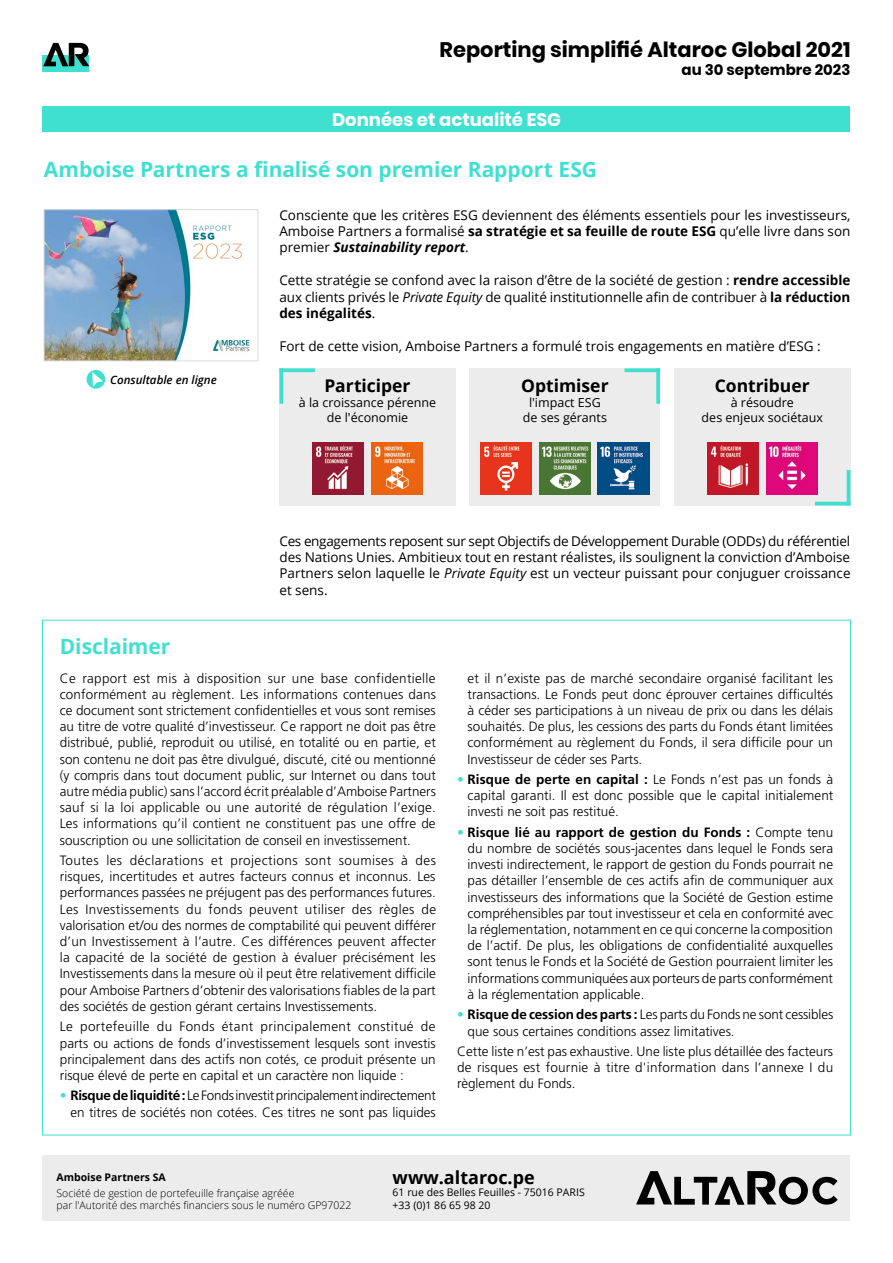
<style>
.page{position:relative;width:893px;height:1263px;background:#fff}
.page>*{position:absolute;margin:0;border:0;box-sizing:border-box;transform-origin:0 0}
.t1{font:700 21px "Open Sans";color:#40e0d1}
.t2{font:700 21px "Poppins";color:#000}
.t3{font:700 18px "Poppins";color:#fff}
.t4{font:700 18px "Open Sans";color:#000}
.t5{font:700 17.55px "Open Sans";color:#000}
.t6{font:700 15px "Poppins";color:#000}
.t7{font:300 13.5px/16.2px "Frutiger LT Std";color:#000;text-align:justify}
.t8{font:13.5px/16.2px "Open Sans";color:#000;text-align:justify}
.t9{font:12.45px/15px "Open Sans";color:#000;text-align:center}
.t10{font:italic 600 11.55px "Open Sans";color:#000}
.t11{font:300 10.5px/12px "Open Sans";color:#000}
.t12{font:10.5px/12.6px "Open Sans";color:#000}
.t13{font:700 10.5px "Open Sans";color:#000}
.s1{font-weight:700}
.s2{font-weight:700;font-style:italic}
.s3{font-style:italic}
.s4{font-weight:700;color:#40e0d1}
</style>
<div class="page">
<div style="left:43px;top:55px;width:46px;height:17px;background:#40e0d1"></div>
<svg style="left:43px;top:43px;width:46px;height:23px"></svg>
<div style="left:43px;top:1155px;width:807px;height:65px;background:#ececec"></div>
<svg style="left:636px;top:1171px;width:202px;height:34px"></svg>
<div style="left:43px;top:106px;width:807px;height:26px;background:#40e0d1"></div>
<div style="left:87px;top:370px;width:18px;height:19px;background:#40e0d1;border-radius:50%"></div>
<svg style="left:92px;top:372px;width:11px;height:15px"></svg>
<img style="left:46px;top:211px;width:204px;height:148px">
<div style="left:44px;top:209px;width:214px;height:152px;border:1px solid #dadada"></div>
<div style="left:279px;top:368px;width:177px;height:137px;background:#ececec"></div>
<img style="left:312px;top:443px;width:52px;height:51px">
<img style="left:371px;top:443px;width:52px;height:51px">
<svg style="left:279px;top:372px;width:4px;height:32px"></svg>
<svg style="left:279px;top:368px;width:36px;height:4px"></svg>
<div style="left:674px;top:368px;width:176px;height:137px;background:#ececec"></div>
<img style="left:707px;top:443px;width:52px;height:51px">
<img style="left:766px;top:443px;width:51px;height:51px">
<hr style="left:847px;top:470px;width:3px;height:35px;background:#40e0d1">
<hr style="left:815px;top:502px;width:35px;height:3px;background:#40e0d1">
<div style="left:470px;top:368px;width:190px;height:137px;background:#ececec"></div>
<img style="left:480px;top:443px;width:52px;height:51px">
<img style="left:539px;top:443px;width:52px;height:51px">
<img style="left:598px;top:443px;width:51px;height:51px">
<svg style="left:656px;top:372px;width:4px;height:32px"></svg>
<svg style="left:625px;top:368px;width:35px;height:4px"></svg>
<h1 class="t2" style="left:440px;top:38px;width:412px">Reporting simplifié Altaroc Global 2021</h1>
<p class="t6" style="left:682px;top:61px;width:170px">au 30 septembre 2023</p>
<h2 class="t3" style="left:332px;top:110px;width:230px">Données et actualité ESG</h2>
<h1 class="t1" style="left:44px;top:154px;width:555px">Amboise Partners a finalisé son premier Rapport ESG</h1>
<p class="t10" style="left:110px;top:372px;width:108px">Consultable en ligne</p>
<p class="t8" style="left:279px;top:206px;width:572px">Consciente que les critères ESG deviennent des éléments essentiels pour les investisseurs, Amboise Partners a formalisé <span class="s1">sa stratégie et sa feuille de route ESG</span> qu’elle livre dans son premier <span class="s2">Sustainability report</span>.</p>
<p class="t8" style="left:279px;top:272px;width:572px">Cette stratégie se confond avec la raison d’être de la société de gestion : <span class="s1">rendre accessible </span>aux clients privés le <span class="s3">Private Equity</span> de qualité institutionnelle afin de contribuer à <span class="s1">la réduction des inégalités</span>.</p>
<p class="t8" style="left:279px;top:338px;width:543px">Fort de cette vision, Amboise Partners a formulé trois engagements en matière d’ESG :</p>
<p class="t5" style="left:325px;top:374px;width:88px">Participer</p>
<p class="t9" style="left:299px;top:395px;width:139px">à la croissance pérenne de l'économie</p>
<p class="t5" style="left:521px;top:374px;width:89px">Optimiser</p>
<p class="t9" style="left:523px;top:395px;width:86px">l'impact ESG de ses gérants</p>
<p class="t5" style="left:715px;top:374px;width:96px">Contribuer</p>
<p class="t9" style="left:702px;top:395px;width:123px">à résoudre<br>des enjeux sociétaux</p>
<p class="t8" style="left:279px;top:533px;width:573px">Ces engagements reposent sur sept Objectifs de Développement Durable (ODDs) du référentiel des Nations Unies. Ambitieux tout en restant réalistes, ils soulignent la conviction d’Amboise Partners selon laquelle le <span class="s3">Private Equity</span> est un vecteur puissant pour conjuguer croissance et sens.</p>
<h1 class="t1" style="left:60px;top:631px;width:112px">Disclaimer</h1>
<p class="t7" style="left:60px;top:670px;width:378px">Ce rapport est mis à disposition sur une base confidentielle conformément au règlement. Les informations contenues dans ce document sont strictement confidentielles et vous sont remises au titre de votre qualité d’investisseur. Ce rapport ne doit pas être distribué, publié, reproduit ou utilisé, en totalité ou en partie, et son contenu ne doit pas être divulgué, discuté, cité ou mentionné (y compris dans tout document public, sur Internet ou dans tout autre média public) sans l’accord écrit préalable d’Amboise Partners sauf si la loi applicable ou une autorité de régulation l’exige.<br>Les informations qu’il contient ne constituent pas une offre de souscription ou une sollicitation de conseil en investissement.</p>
<p class="t7" style="left:60px;top:852px;width:378px">Toutes les déclarations et projections sont soumises à des risques, incertitudes et autres facteurs connus et inconnus. Les performances passées ne préjugent pas des performances futures.<br>Les Investissements du fonds peuvent utiliser des règles de valorisation et/ou des normes de comptabilité qui peuvent différer d’un Investissement à l’autre. Ces différences peuvent affecter la capacité de la société de gestion à évaluer précisément les Investissements dans la mesure où il peut être relativement difficile pour Amboise Partners d’obtenir des valorisations fiables de la part des sociétés de gestion gérant certains Investissements.</p>
<p class="t7" style="left:60px;top:1019px;width:378px">Le portefeuille du Fonds étant principalement constitué de parts ou actions de fonds d’investissement lesquels sont investis principalement dans des actifs non cotés, ce produit présente un risque élevé de perte en capital et un caractère non liquide :</p>
<p class="t7" style="left:60px;top:1088px;width:378px;text-align:right"><span class="s4">•</span> <span class="s1">Risque de liquidité :</span> Le Fonds investit principalement indirectement en titres de sociétés non cotées. Ces titres ne sont pas liquides</p>
<p class="t7" style="left:468px;top:670px;width:367px">et il n’existe pas de marché secondaire organisé facilitant les transactions. Le Fonds peut donc éprouver certaines difficultés à céder ses participations à un niveau de prix ou dans les délais souhaités. De plus, les cessions des parts du Fonds étant limitées conformément au règlement du Fonds, il sera difficile pour un Investisseur de céder ses Parts.</p>
<p class="t7" style="left:468px;top:771px;width:367px;text-indent:-11px"><span class="s4">•</span> <span class="s1">Risque de perte en capital :</span> Le Fonds n’est pas un fonds à capital garanti. Il est donc possible que le capital initialement investi ne soit pas restitué.</p>
<p class="t7" style="left:468px;top:824px;width:367px;text-indent:-11px"><span class="s4">•</span> <span class="s1">Risque lié au rapport de gestion du Fonds :</span> Compte tenu du nombre de sociétés sous-jacentes dans lequel le Fonds sera investi indirectement, le rapport de gestion du Fonds pourrait ne pas détailler l’ensemble de ces actifs afin de communiquer aux investisseurs des informations que la Société de Gestion estime compréhensibles par tout investisseur et cela en conformité avec la réglementation, notamment en ce qui concerne la composition de l’actif. De plus, les obligations de confidentialité auxquelles sont tenus le Fonds et la Société de Gestion pourraient limiter les informations communiquées aux porteurs de parts conformément à la réglementation applicable.</p>
<p class="t7" style="left:468px;top:1007px;width:367px;text-indent:-11px"><span class="s4">•</span> <span class="s1">Risque de cession des parts :</span> Les parts du Fonds ne sont cessibles que sous certaines conditions assez limitatives.</p>
<p class="t7" style="left:457px;top:1043px;width:378px">Cette liste n’est pas exhaustive. Une liste plus détaillée des facteurs de risques est fournie à titre d'information dans l’annexe I du règlement du Fonds.</p>
<p class="t13" style="left:57px;top:1169px;width:111px">Amboise Partners SA</p>
<p class="t11" style="left:57px;top:1187px;width:296px">Société de gestion de portefeuille française agréée<br>par l'Autorité des marchés financiers sous le numéro GP97022</p>
<h2 class="t4" style="left:393px;top:1164px;width:144px">www.altaroc.pe</h2>
<p class="t12" style="left:393px;top:1186px;width:194px">61 rue des Belles Feuilles - 75016 PARIS +33 (0)1 86 65 98 20</p>
</div>
